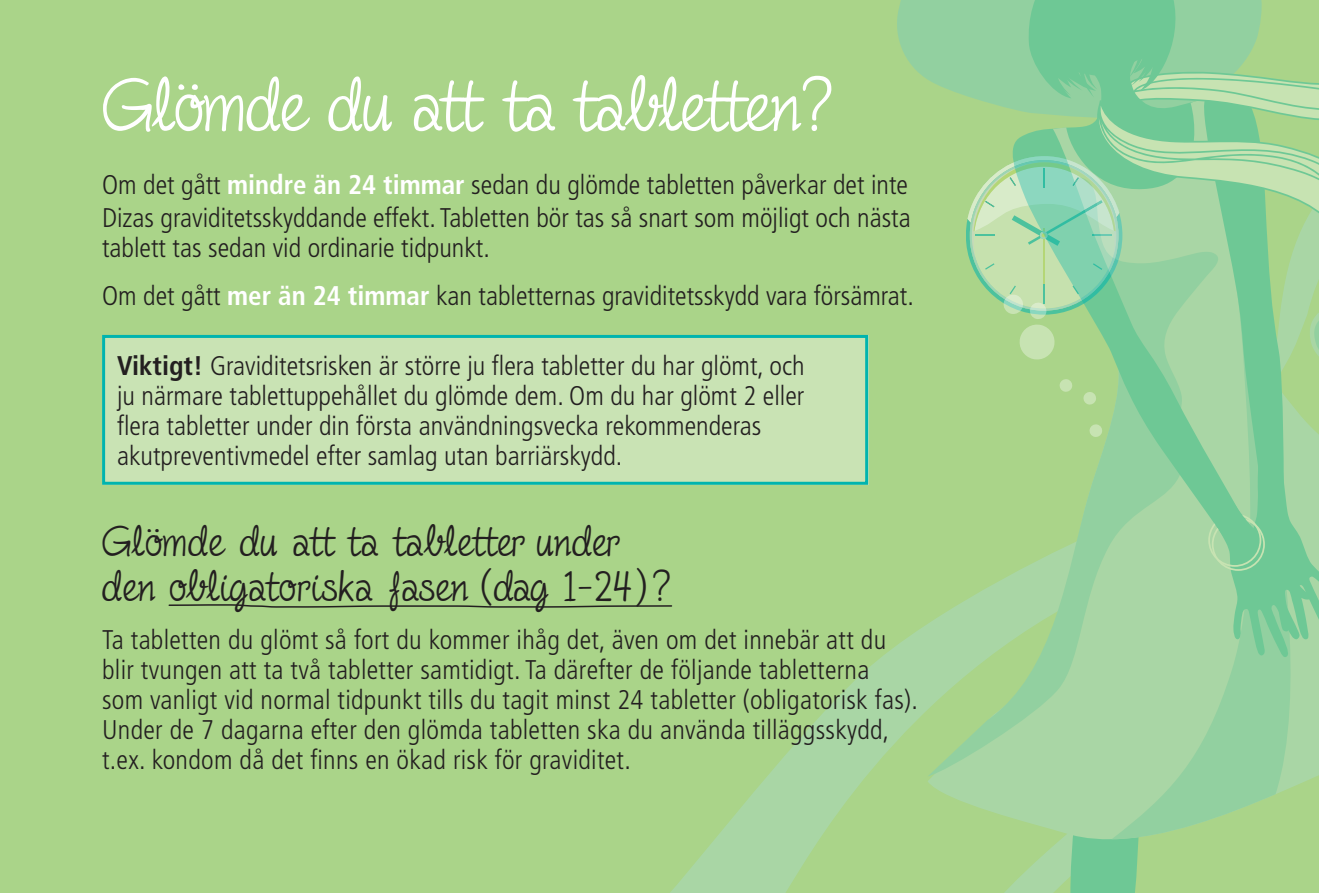
<style>
.page{position:relative;width:1319px;height:893px;background:#fff}
.page>*{position:absolute;margin:0;border:0;box-sizing:border-box;transform-origin:0 0}
.t1{font:84px "Fineliner Script";color:#fff}
.t2{font:48px/45px "Fineliner Script";letter-spacing:.02em;color:#231f20}
.Brödtext{font:300 condensed 27px/30px "Frutiger";letter-spacing:.01em;color:#231f20}
.Default{font:300 condensed 27px/33px "Frutiger";color:#231f20}
.s1{font-weight:700;color:#fff}
.s2{font-weight:700}
</style>
<div class="page">
<div style="left:0;top:0;width:1318px;height:893px;background:#aad489"></div>
<svg style="left:670px;top:444px;width:377px;height:449px"></svg>
<svg style="left:1047px;top:856px;width:91px;height:37px;background:#7ecb97"></svg>
<svg style="left:927px;top:777px;width:387px;height:79px"></svg>
<svg style="left:1111px;top:777px;width:195px;height:62px"></svg>
<svg style="left:891px;top:0;width:427px;height:777px"></svg>
<div style="left:102px;top:335px;width:766px;height:150px;background:#c9e3b4"></div>
<div style="left:102px;top:335px;width:766px;height:150px;border:3px solid #00b4ae"></div>
<svg style="left:168px;top:603px;width:505px;height:5px"></svg>
<p class="t1" style="left:102px;top:61px;width:732px">Glömde du att ta tabletten?</p>
<p class="Default" style="left:102px;top:168px;width:810px">Om det gått <span class="s1">mindre än 24 timmar</span> sedan du glömde tabletten påverkar det inte<br>Dizas graviditetsskyddande effekt. Tabletten bör tas så snart som möjligt och nästa</p>
<p class="Default" style="left:102px;top:231px;width:389px">tablett tas sedan vid ordinarie tidpunkt.</p>
<p class="Brödtext" style="left:102px;top:281px;width:813px">Om det gått <span class="s1">mer än 24 timmar</span> kan tabletternas graviditetsskydd vara försämrat.</p>
<p class="Brödtext" style="left:117px;top:351px;width:689px"><span class="s2">Viktigt!</span> Graviditetsrisken är större ju flera tabletter du har glömt, och ju närmare tablettuppehållet du glömde dem. Om du har glömt 2 eller flera tabletter under din första användningsvecka rekommenderas akutpreventivmedel efter samlag utan barriärskydd.</p>
<p class="t2" style="left:102px;top:520px;width:569px">Glömde du att ta tabletter under den obligatoriska fasen (dag 1-24)?</p>
<p class="Brödtext" style="left:102px;top:625px;width:817px">Ta tabletten du glömt så fort du kommer ihåg det, även om det innebär att du blir tvungen att ta två tabletter samtidigt. Ta därefter de följande tabletterna<br>som vanligt vid normal tidpunkt tills du tagit minst 24 tabletter (obligatorisk fas).<br>Under de 7 dagarna efter den glömda tabletten ska du använda tilläggsskydd, t.ex. kondom då det finns en ökad risk för graviditet.</p>
</div>
